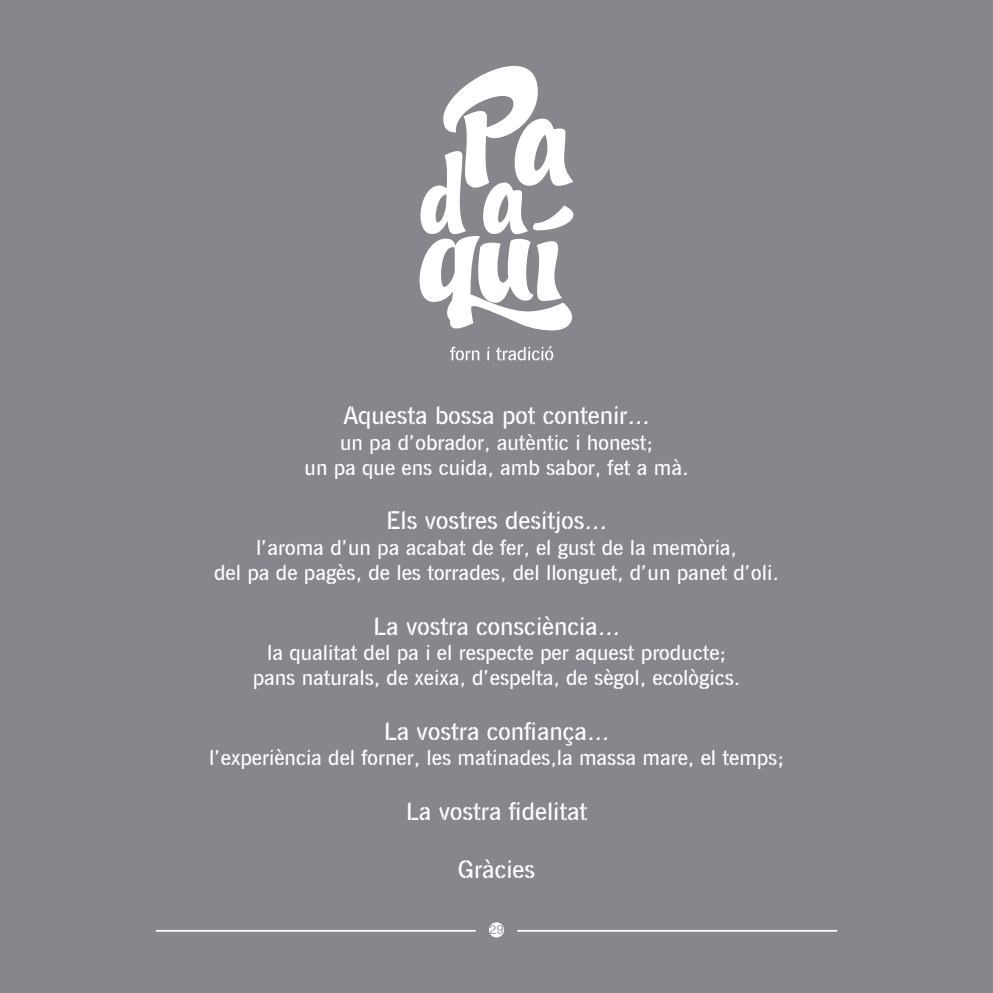
<style>
.page{position:relative;width:993px;height:993px;background:#fff}
.page>*{position:absolute;margin:0;border:0;box-sizing:border-box;transform-origin:0 0}
.t1{font:24.5px "VSV Rotula Regular";color:#fff}
.t2{font:21px/25.2px "VSV Rotula Regular";color:#fff;text-align:center}
.t3{font:12.25px "VSV Rotula Regular";color:#9b9ca2}
</style>
<div class="page">
<div style="left:1px;top:0;width:991px;height:992px;background:#85878d"></div>
<svg style="left:419px;top:66px;width:154px;height:264px"></svg>
<svg style="left:450px;top:346px;width:29px;height:14px"></svg>
<svg style="left:487px;top:346px;width:2px;height:14px"></svg>
<svg style="left:496px;top:346px;width:57px;height:14px"></svg>
<div style="left:488px;top:922px;width:16px;height:15px;background:#fff;border-radius:50%"></div>
<hr style="left:156px;top:929px;width:319px;height:2px;background:#fff">
<hr style="left:517px;top:929px;width:319px;height:2px;background:#fff">
<p class="t1" style="left:343px;top:399px;width:308px">Aquesta bossa pot contenir...</p>
<p class="t2" style="left:304px;top:428px;width:385px">un pa d’obrador, autèntic i honest;<br>un pa que ens cuida, amb sabor, fet a mà.</p>
<p class="t1" style="left:386px;top:504px;width:222px">Els vostres desitjos...</p>
<p class="t2" style="left:214px;top:533px;width:565px">l’aroma d’un pa acabat de fer, el gust de la memòria,<br>del pa de pagès, de les torrades, del llonguet, d’un panet d’oli.</p>
<p class="t1" style="left:373px;top:609px;width:248px">La vostra consciència...</p>
<p class="t2" style="left:252px;top:638px;width:489px">la qualitat del pa i el respecte per aquest producte; pans naturals, de xeixa, d’espelta, de sègol, ecològics.</p>
<p class="t1" style="left:383px;top:714px;width:227px">La vostra confiança...</p>
<p class="t2" style="left:209px;top:743px;width:575px">l’experiència del forner, les matinades,la massa mare, el temps;</p>
<p class="t1" style="left:405px;top:794px;width:183px">La vostra fidelitat</p>
<p class="t1" style="left:457px;top:852px;width:79px">Gràcies</p>
<p class="t3" style="left:489px;top:921px;width:16px">29</p>
</div>
